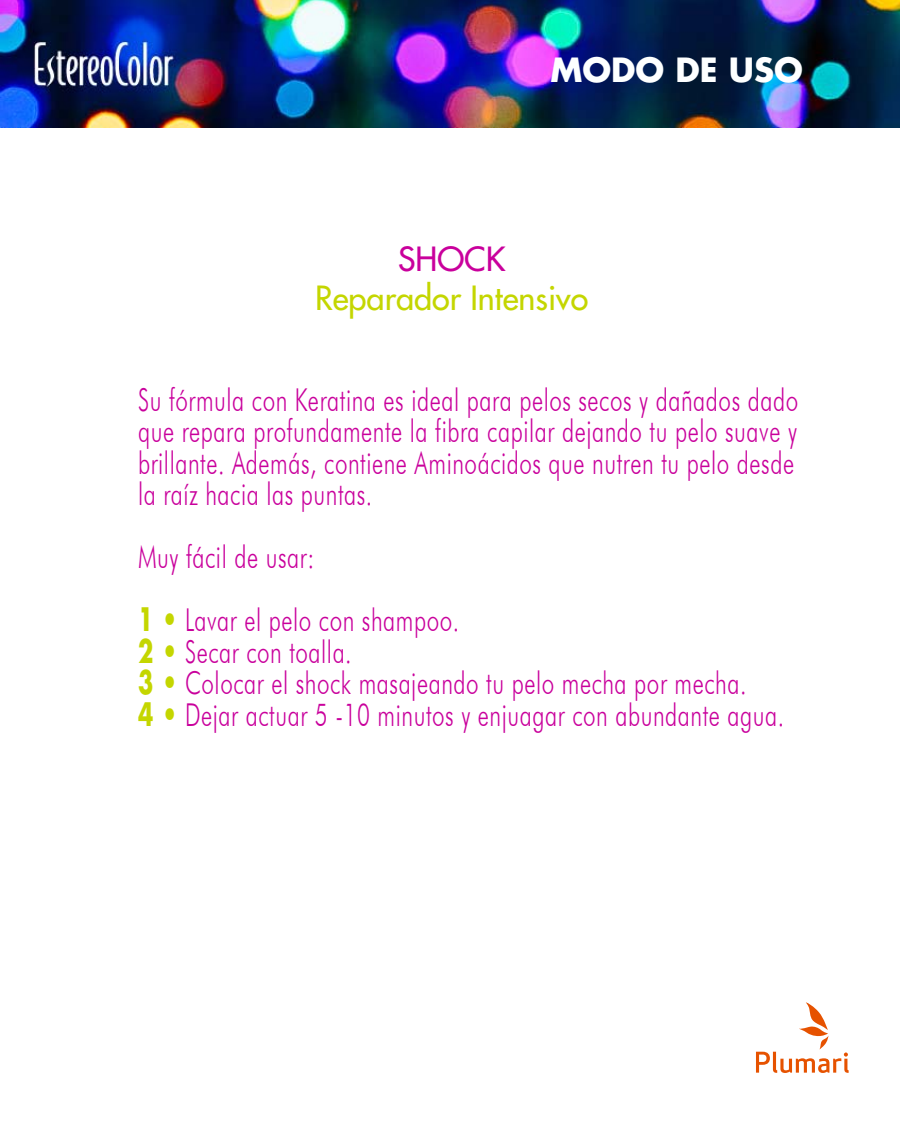
<style>
.page{position:relative;width:900px;height:1125px;background:#fff}
.page>*{position:absolute;margin:0;border:0;box-sizing:border-box;transform-origin:0 0}
.t1{font:500 32.4px "Futura Std";color:#c4d600}
.t2{font:700 32.4px "Futura Std";color:#fdffff}
.t3{font:500 32.4px "Futura Std";color:#c9009c}
.t4{font:300 31.5px/31.5px "Futura BT";letter-spacing:.025em;color:#c9009c;scale:.71 1}
.s1{font-family:"Futura Std";font-weight:700;color:#c4d600}
</style>
<div class="page">
<img style="left:0;top:0;width:900px;height:127px">
<svg style="left:756px;top:1002px;width:93px;height:71px"></svg>
<p class="t2" style="left:551px;top:49px;width:254px">MODO DE USO</p>
<p class="t3" style="left:398px;top:239px;width:109px">SHOCK</p>
<p class="t1" style="left:315px;top:278px;width:275px">Reparador Intensivo</p>
<p class="t4" style="left:138px;top:384px;width:931px">Su fórmula con Keratina es ideal para pelos secos y dañados dado que repara profundamente la fibra capilar dejando tu pelo suave y brillante. Además, contiene Aminoácidos que nutren tu pelo desde la raíz hacia las puntas.</p>
<p class="t4" style="left:138px;top:525px;width:454px;line-height:63px">Muy fácil de usar:<br><span class="s1">1 •</span> Lavar el pelo con shampoo.</p>
<p class="t4" style="left:138px;top:636px;width:912px"><span class="s1">2 •</span> Secar con toalla.<br><span class="s1">3 •</span> Colocar el shock masajeando tu pelo mecha por mecha.<br><span class="s1">4 •</span> Dejar actuar 5 -10 minutos y enjuagar con abundante agua.</p>
</div>
